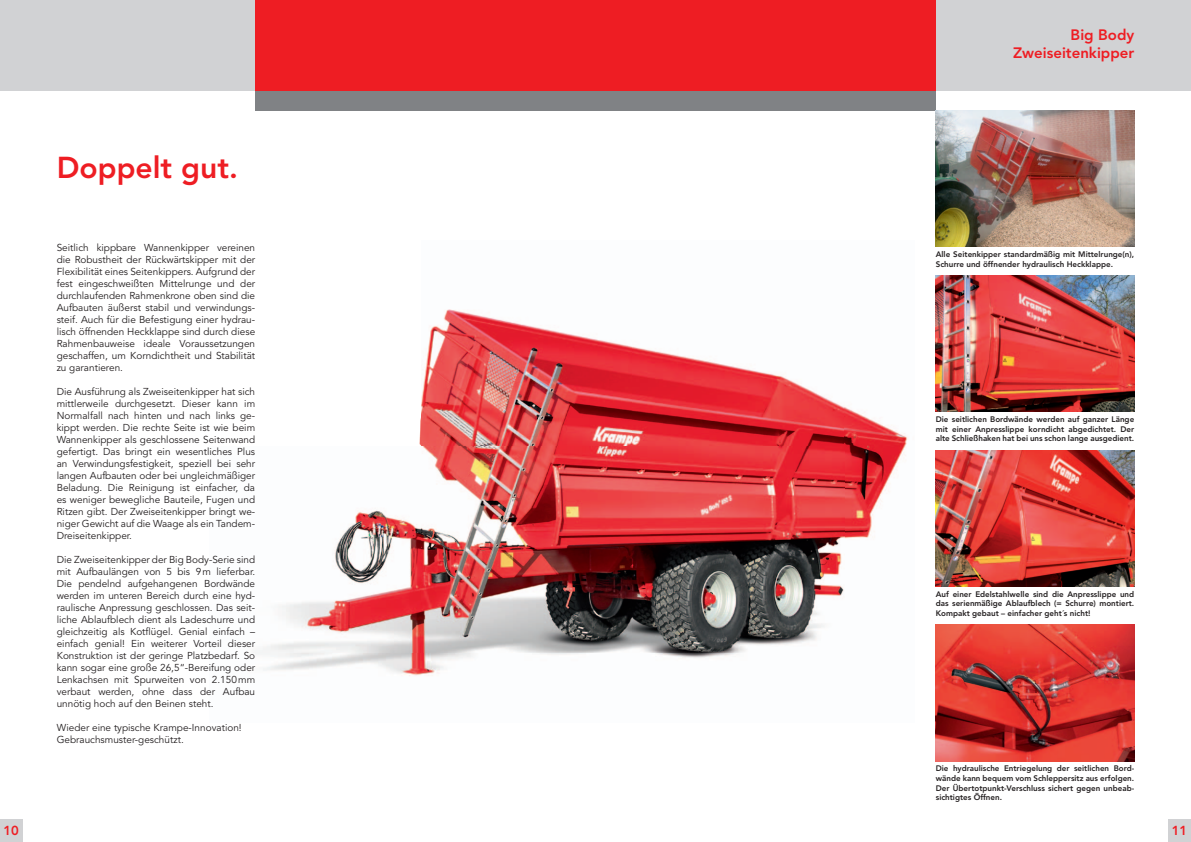
<style>
.page{position:relative;width:1191px;height:842px;background:#fff}
.page>*{position:absolute;margin:0;border:0;box-sizing:border-box;transform-origin:0 0}
.t1{font:800 30px "Avenir";color:#ee1d23}
.t2{font:800 15px/18px "Avenir";color:#ee1d23;text-align:right}
.t3{font:800 13px "Avenir";color:#ee1d23}
.t4{font:10px/12px "Avenir";color:#231f20;text-align:justify}
.t5{font:800 8px/9.6px "Avenir";color:#231f20;text-align:justify}
</style>
<div class="page">
<div style="left:255px;top:89px;width:680px;height:22px;background:#808285"></div>
<div style="left:0;top:0;width:1191px;height:91px;background:#d1d2d4"></div>
<div style="left:255px;top:0;width:680px;height:91px;background:#ee1d23"></div>
<div style="left:0;top:819px;width:23px;height:23px;background:#d1d2d4"></div>
<div style="left:1168px;top:819px;width:23px;height:23px;background:#d1d2d4"></div>
<img style="left:253px;top:309px;width:655px;height:367px">
<img style="left:935px;top:111px;width:199px;height:136px">
<img style="left:935px;top:625px;width:199px;height:136px">
<img style="left:935px;top:450px;width:199px;height:136px">
<img style="left:935px;top:276px;width:199px;height:136px">
<h1 class="t1" style="left:57px;top:150px;width:183px">Doppelt gut.</h1>
<p class="t4" style="left:57px;top:242px;width:200px">Seitlich kippbare Wannenkipper vereinen die Robustheit der Rückwärtskipper mit der Flexi bilität eines Seitenkippers. Aufgrund der fest eingeschweißten Mittelrunge und der durchlaufenden Rahmenkrone oben sind die Aufbauten äußerst stabil und verwindungs&shy;steif. Auch für die Befestigung einer hydrau&shy;lisch öffnenden Heckklappe sind durch diese Rahmenbauweise ideale Voraussetzungen geschaffen, um Korndichtheit und Stabilität zu garantieren.</p>
<p class="t4" style="left:57px;top:386px;width:200px">Die Ausführung als Zweiseitenkipper hat sich mittlerweile durchgesetzt. Dieser kann im Normalfall nach hinten und nach links ge&shy;kippt werden. Die rechte Seite ist wie beim Wannenkipper als geschlossene Seitenwand gefertigt. Das bringt ein wesentliches Plus an Verwindungsfestigkeit, speziell bei sehr langen Aufbauten oder bei ungleichmäßiger Beladung. Die Reinigung ist einfacher, da es weniger bewegliche Bauteile, Fugen und Ritzen gibt. Der Zweiseitenkipper bringt we&shy;niger Gewicht auf die Waage als ein Tandem-Dreiseitenkipper.</p>
<p class="t4" style="left:57px;top:554px;width:200px">Die Zweiseitenkipper der Big Body-Serie sind mit Aufbaulängen von 5 bis 9 m lieferbar.<br>Die pendelnd aufgehangenen Bordwände werden im unteren Bereich durch eine hyd&shy;raulische Anpressung geschlossen. Das seit&shy;liche Ablaufblech dient als Ladeschurre und gleichzeitig als Kotflügel. Genial einfach – einfach genial! Ein weiterer Vorteil dieser Konstruktion ist der geringe Platzbedarf. So kann sogar eine große 26,5“-Bereifung oder Lenkachsen mit Spurweiten von 2.150 mm verbaut werden, ohne dass der Aufbau unnötig hoch auf den Beinen steht.</p>
<p class="t4" style="left:57px;top:722px;width:186px">Wieder eine typische Krampe-Innovation!<br>Gebrauchsmuster-geschützt.</p>
<h2 class="t2" style="left:1013px;top:25px;width:123px">Big Body<br>Zweiseitenkipper</h2>
<p class="t5" style="left:935px;top:249px;width:200px">Alle Seitenkipper standardmäßig mit Mittelrunge(n),<br>Schurre und öffnender hydraulisch Heckklappe.</p>
<p class="t5" style="left:935px;top:415px;width:200px">Die seitlichen Bordwände werden auf ganzer Länge mit einer Anpresslippe korndicht abgedichtet. Der alte Schließhaken hat bei uns schon lange ausgedient.</p>
<p class="t5" style="left:935px;top:589px;width:200px">Auf einer Edelstahlwelle sind die Anpresslippe und das serienmäßige Ablaufblech (= Schurre) montiert.<br>Kompakt gebaut – einfacher geht´s nicht!</p>
<p class="t5" style="left:935px;top:764px;width:200px">Die hydraulische Entriegelung der seitlichen Bord&shy;wände kann bequem vom Schleppersitz aus erfolgen.<br>Der Übertotpunkt-Verschluss sichert gegen unbeab&shy;sichtigtes Öffnen.</p>
<h3 class="t3" style="left:4px;top:823px;width:17px">10</h3>
<h3 class="t3" style="left:1171px;top:823px;width:17px">11</h3>
</div>
